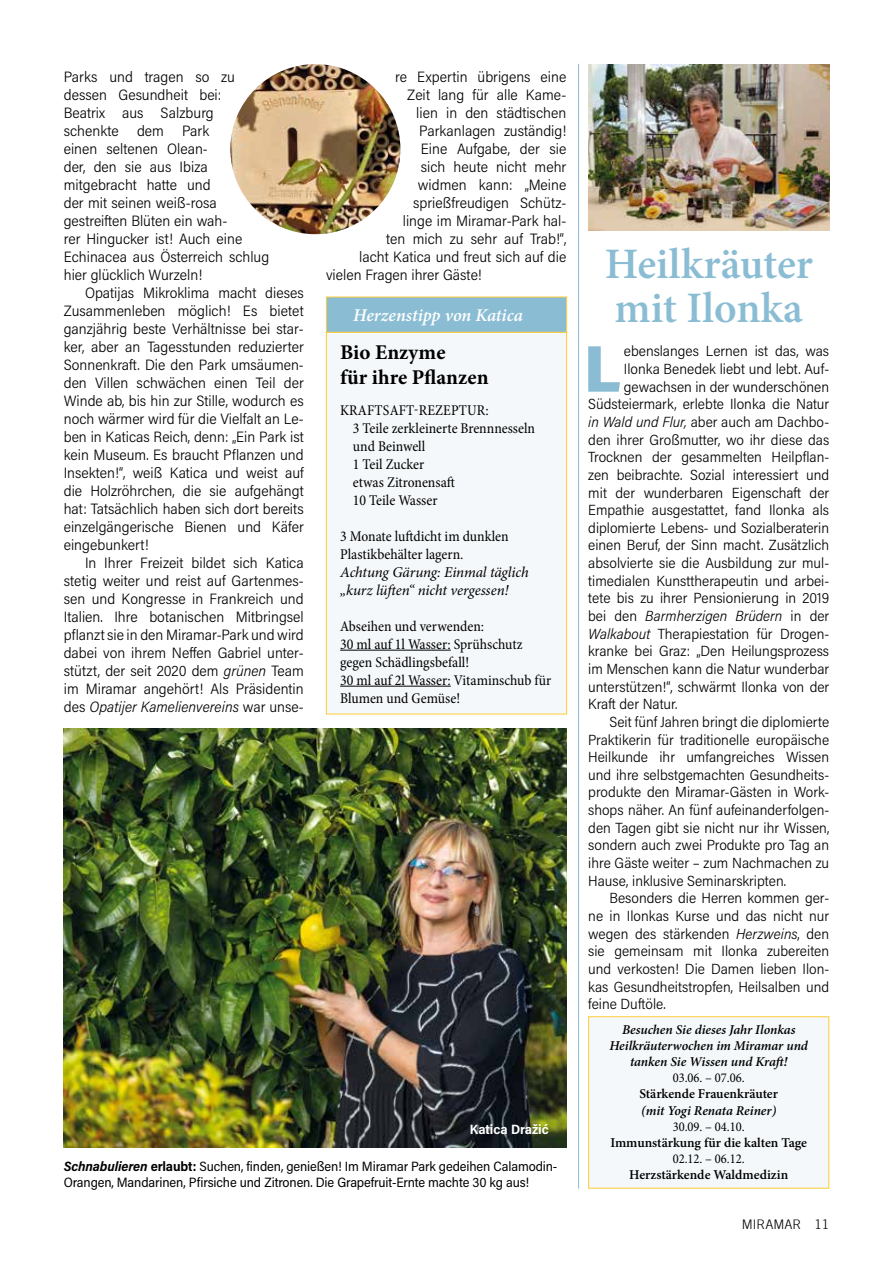
<style>
.page{position:relative;width:893px;height:1263px;background:#fff}
.page>*{position:absolute;margin:0;border:0;box-sizing:border-box;transform-origin:0 0}
.t1{font:900 66.15px "Acumin Pro Semi Cond";color:#8abdd3}
.t2{font:600 43.5px/43.5px "Minion Pro";color:#8abdd3}
.t3{font:700 21px/25.2px "Minion Pro";color:#000}
.t4{font:italic 600 18px "Minion Pro";color:#fff}
.t5{font:300 15px/18px "Acumin Pro Semi Cond";color:#000;text-align:justify}
.t6{font:condensed 15px/18px "Minion Pro";color:#000}
.t7{font:italic 15px/18px "Minion Pro";letter-spacing:-.01em;color:#000}
.t8{font:300 14.7px "Acumin Pro Semi Cond";color:#000}
.t9{font:italic 300 14.7px "Acumin Pro Semi Cond";color:#000}
.t10{font:13.5px/16.2px "Acumin Pro Semi Cond";letter-spacing:-.01em;color:#000}
.t11{font:italic 600 13.5px/16.2px "Minion Pro";letter-spacing:-.005em;color:#000;text-align:center}
.t12{font:600 13.5px "Minion Pro";color:#000}
.t13{font:condensed 13.5px "Minion Pro";color:#000}
.t14{font:700 13.5px "Acumin Pro Semi Cond";color:#fff}
.t15{font:300 13.2px "Trade Gothic LT";color:#000}
.s1{font-style:italic}
.s2{font-weight:700;font-style:italic}
.s3{font-weight:700}
.s4{font-style:normal}
</style>
<div class="page">
<img style="left:64px;top:728px;width:503px;height:419px">
<img style="left:588px;top:64px;width:241px;height:166px">
<img style="left:230px;top:64px;width:170px;height:170px;border-radius:85px">
<div style="left:326px;top:332px;width:241px;height:382px;background:#f5f8fa;border:1px solid #fecc37"></div>
<div style="left:326px;top:297px;width:241px;height:36px;background:#8abdd3;border:1px solid #fecc37"></div>
<hr style="left:340px;top:650px;width:111px;height:1px;background:#000">
<hr style="left:340px;top:686px;width:111px;height:1px;background:#000">
<hr style="left:578px;top:64px;width:1px;height:1124px;background:#8abdd3">
<div style="left:588px;top:1016px;width:241px;height:172px;background:#f5f8fa;border:1px solid #fecc37"></div>
<p class="t5" style="left:64px;top:67px;width:207px;text-align:left">Parks und tragen so zu dessen Gesundheit bei:<br>Beatrix aus Salzburg schenkte dem Park<br>einen seltenen Olean-<br>der, den sie aus Ibiza mitgebracht hatte und<br>der mit seinen weiß-rosa gestreiften Blüten ein wah-<br>rer Hingucker ist! Auch eine<br>Echinacea aus Österreich schlug hier glücklich Wurzeln!</p>
<p class="t5" style="left:64px;top:283px;width:242px;text-indent:21px">Opatijas Mikroklima macht dieses Zusammenleben möglich! Es bietet ganzjährig beste Verhältnisse bei star&shy;ker, aber an Tagesstunden reduzierter Sonnenkraft. Die den Park umsäumen&shy;den Villen schwächen einen Teil der Winde ab, bis hin zur Stille, wodurch es noch wärmer wird für die Vielfalt an Le&shy;ben in Katicas Reich, denn: „Ein Park ist kein Museum. Es braucht Pflanzen und Insekten!“, weiß Katica und weist auf die Holzröhrchen, die sie aufgehängt hat: Tatsächlich haben sich dort bereits einzelgängerische Bienen und Käfer eingebunkert!</p>
<p class="t5" style="left:64px;top:553px;width:242px;text-indent:21px">In Ihrer Freizeit bildet sich Katica stetig weiter und reist auf Gartenmes&shy;sen und Kongresse in Frankreich und Italien. Ihre botanischen Mitbringsel pflanzt sie in den Miramar-Park und wird dabei von ihrem Neffen Gabriel unter&shy;stützt, der seit 2020 dem <span class="s1">grünen</span> Team im Miramar angehört! Als Präsidentin des <span class="s1">Opatijer Kamelienvereins</span> war unse-</p>
<p class="t5" style="left:395px;top:67px;width:173px">re Expertin übrigens eine</p>
<p class="t5" style="left:407px;top:85px;width:160px">Zeit lang für alle Kame-</p>
<p class="t5" style="left:416px;top:103px;width:151px">lien in den städtischen</p>
<p class="t5" style="left:419px;top:121px;width:148px">Parkanlagen zuständig!</p>
<p class="t5" style="left:421px;top:139px;width:147px">Eine Aufgabe, der sie</p>
<p class="t5" style="left:421px;top:157px;width:147px">sich heute nicht mehr</p>
<p class="t5" style="left:418px;top:175px;width:150px">widmen kann: „Meine</p>
<p class="t5" style="left:413px;top:193px;width:154px">sprießfreudigen Schütz-</p>
<p class="t5" style="left:403px;top:211px;width:165px">linge im Miramar-Park hal-</p>
<p class="t5" style="left:386px;top:229px;width:181px">ten mich zu sehr auf Trab!“,</p>
<p class="t5" style="left:359px;top:247px;width:208px">lacht Katica und freut sich auf die</p>
<p class="t5" style="left:326px;top:265px;width:157px">vielen Fragen ihrer Gäste!</p>
<p class="t4" style="left:353px;top:303px;width:171px">Herzenstipp von Katica</p>
<h3 class="t3" style="left:340px;top:339px;width:150px">Bio Enzyme<br>für ihre Pflanzen</h3>
<p class="t6" style="left:353px;top:401px;width:184px;text-indent:-13px">KRAFTSAFT-REZEPTUR:<br>3 Teile zerkleinerte Brennnesseln und Beinwell<br>1 Teil Zucker<br>etwas Zitronensaft<br>10 Teile Wasser</p>
<p class="t6" style="left:340px;top:527px;width:170px">3 Monate luftdicht im dunklen<br>Plastikbehälter lagern.</p>
<p class="t7" style="left:340px;top:563px;width:190px">Achtung Gärung: Einmal täglich „kurz lüften“ nicht vergessen!</p>
<p class="t6" style="left:340px;top:617px;width:213px">Abseihen und verwenden:<br>30 ml auf 1l Wasser: Sprühschutz gegen Schädlingsbefall!<br>30 ml auf 2l Wasser: Vitaminschub für<br>Blumen und Gemüse!</p>
<p class="t14" style="left:470px;top:1119px;width:80px">Katica Dražić</p>
<p class="t10" style="left:64px;top:1157px;width:495px"><span class="s2">Schnabulieren</span> <span class="s3">erlaubt:</span> Suchen, finden, genießen! Im Miramar Park gedeihen Calamodin-<br>Orangen, Mandarinen, Pfirsiche und Zitronen. Die Grapefruit-Ernte machte 30 kg aus!</p>
<h2 class="t2" style="left:605px;top:242px;width:210px">Heilkräuter mit Ilonka</h2>
<h1 class="t1" style="left:584px;top:322px;width:38px">L</h1>
<p class="t8" style="left:624px;top:341px;width:207px">ebenslanges Lernen ist das, was</p>
<p class="t8" style="left:624px;top:359px;width:207px">Ilonka Benedek liebt und lebt. Auf-</p>
<p class="t8" style="left:624px;top:376px;width:207px">gewachsen in der wunderschönen</p>
<p class="t8" style="left:588px;top:394px;width:242px">Südsteiermark, erlebte Ilonka die Natur</p>
<p class="t8" style="left:588px;top:412px;width:242px"><span class="s1">in Wald und Flur,</span> aber auch am Dachbo-</p>
<p class="t8" style="left:588px;top:429px;width:242px">den ihrer Großmutter, wo ihr diese das</p>
<p class="t8" style="left:588px;top:447px;width:242px">Trocknen der gesammelten Heilpflan-</p>
<p class="t8" style="left:588px;top:465px;width:242px">zen beibrachte. Sozial interessiert und</p>
<p class="t8" style="left:588px;top:482px;width:242px">mit der wunderbaren Eigenschaft der</p>
<p class="t8" style="left:588px;top:500px;width:242px">Empathie ausgestattet, fand Ilonka als</p>
<p class="t8" style="left:588px;top:517px;width:242px">diplomierte Lebens- und Sozialberaterin</p>
<p class="t8" style="left:588px;top:535px;width:242px">einen Beruf, der Sinn macht. Zusätzlich</p>
<p class="t8" style="left:588px;top:553px;width:242px">absolvierte sie die Ausbildung zur mul-</p>
<p class="t8" style="left:588px;top:570px;width:242px">timedialen Kunsttherapeutin und arbei-</p>
<p class="t8" style="left:588px;top:588px;width:242px">tete bis zu ihrer Pensionierung in 2019</p>
<p class="t9" style="left:588px;top:606px;width:242px"><span class="s4">bei den</span> Barmherzigen Brüdern <span class="s4">in der</span></p>
<p class="t8" style="left:588px;top:623px;width:242px"><span class="s1">Walkabout</span> Therapiestation für Drogen-</p>
<p class="t8" style="left:588px;top:641px;width:242px">kranke bei Graz: „Den Heilungsprozess</p>
<p class="t8" style="left:588px;top:659px;width:242px">im Menschen kann die Natur wunderbar</p>
<p class="t8" style="left:588px;top:676px;width:242px">unterstützen!“, schwärmt Ilonka von der</p>
<p class="t8" style="left:588px;top:694px;width:91px">Kraft der Natur.</p>
<p class="t8" style="left:609px;top:712px;width:221px">Seit fünf Jahren bringt die diplomierte</p>
<p class="t8" style="left:588px;top:729px;width:242px">Praktikerin für traditionelle europäische</p>
<p class="t8" style="left:588px;top:747px;width:242px">Heilkunde ihr umfangreiches Wissen</p>
<p class="t8" style="left:588px;top:764px;width:242px">und ihre selbstgemachten Gesundheits-</p>
<p class="t8" style="left:588px;top:782px;width:242px">produkte den Miramar-Gästen in Work-</p>
<p class="t8" style="left:588px;top:800px;width:242px">shops näher. An fünf aufeinanderfolgen-</p>
<p class="t8" style="left:588px;top:817px;width:242px">den Tagen gibt sie nicht nur ihr Wissen,</p>
<p class="t8" style="left:588px;top:835px;width:242px">sondern auch zwei Produkte pro Tag an</p>
<p class="t8" style="left:588px;top:853px;width:242px">ihre Gäste weiter – zum Nachmachen zu</p>
<p class="t8" style="left:588px;top:870px;width:199px">Hause, inklusive Seminarskripten.</p>
<p class="t8" style="left:609px;top:888px;width:221px">Besonders die Herren kommen ger-</p>
<p class="t8" style="left:588px;top:906px;width:242px">ne in Ilonkas Kurse und das nicht nur</p>
<p class="t8" style="left:588px;top:923px;width:242px">wegen des stärkenden <span class="s1">Herzweins</span>, den</p>
<p class="t8" style="left:588px;top:941px;width:242px">sie gemeinsam mit Ilonka zubereiten</p>
<p class="t8" style="left:588px;top:958px;width:242px">und verkosten! Die Damen lieben Ilon-</p>
<p class="t8" style="left:588px;top:976px;width:242px">kas Gesundheitstropfen, Heilsalben und</p>
<p class="t8" style="left:588px;top:994px;width:79px">feine Duftöle.</p>
<p class="t11" style="left:609px;top:1021px;width:200px">Besuchen Sie dieses Jahr Ilonkas<br>Heilkräuterwochen im Miramar und tanken Sie Wissen und Kraft!</p>
<p class="t13" style="left:673px;top:1069px;width:74px">03.06. – 07.06.</p>
<p class="t12" style="left:639px;top:1085px;width:140px">Stärkende Frauenkräuter</p>
<p class="t11" style="left:641px;top:1102px;width:137px">(mit Yogi Renata Reiner)</p>
<p class="t13" style="left:673px;top:1118px;width:74px">30.09. – 04.10.</p>
<p class="t12" style="left:610px;top:1133px;width:198px">Immunstärkung für die kalten Tage</p>
<p class="t13" style="left:673px;top:1150px;width:74px">02.12. – 06.12.</p>
<p class="t12" style="left:629px;top:1166px;width:161px">Herzstärkende Waldmedizin</p>
<p class="t15" style="left:742px;top:1216px;width:89px">MIRAMAR 11</p>
</div>
